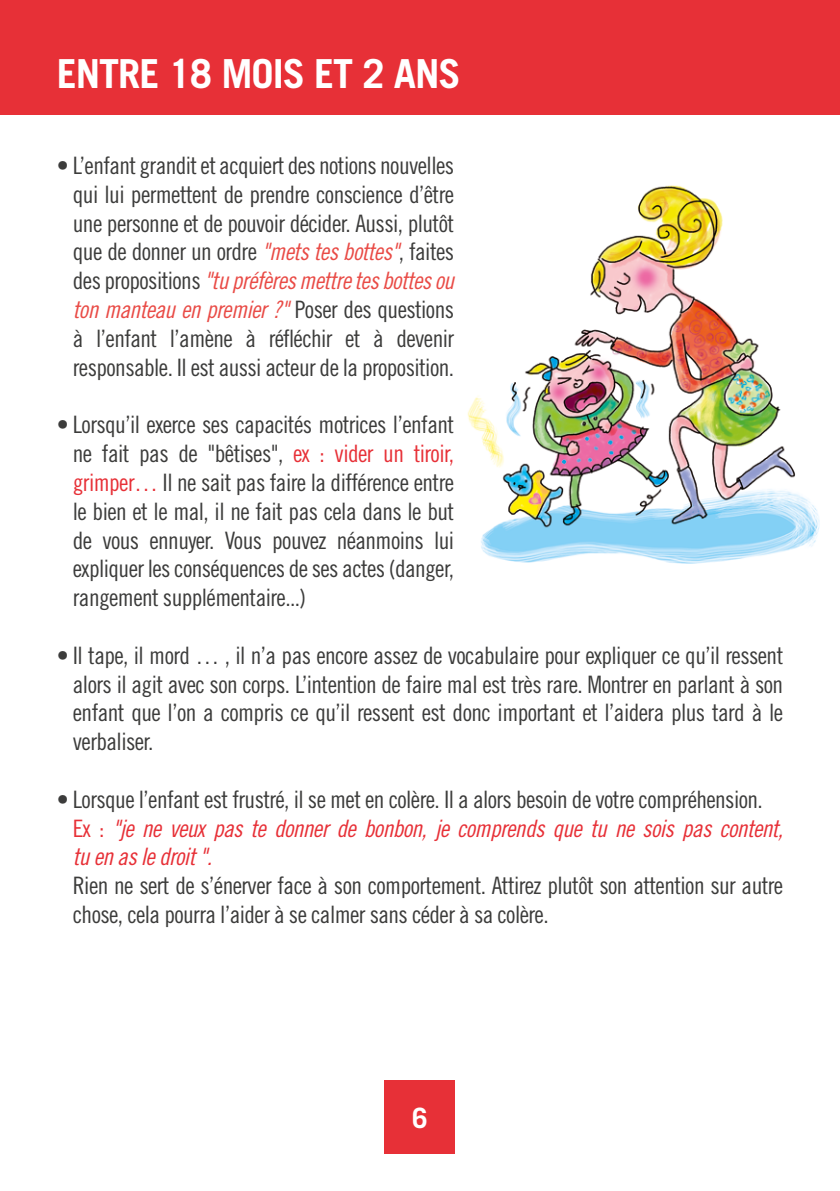
<style>
.page{position:relative;width:840px;height:1191px;background:#fff}
.page>*{position:absolute;margin:0;border:0;box-sizing:border-box;transform-origin:0 0}
.t1{font:700 40px "Trade Gothic";letter-spacing:-.025em;color:#fff}
.t2{font:700 28px "Trade Gothic";color:#fff}
.t3{font:24px/28.8px "Trade Gothic Cond Eighteen";letter-spacing:-.025em;color:#3c3c3b;text-align:justify}
.t4{font:24px/28.8px "Trade Gothic Cond Eighteen Obl";letter-spacing:-.025em;color:#e94b46}
.t5{font:24px/28.8px "Trade Gothic Cond Eighteen Obl";letter-spacing:-.025em;color:#e73037}
.s1{font-family:"Trade Gothic Bold Cond Twenty"}
.s2{font-family:"Trade Gothic Cond Eighteen Obl";color:#e94b46}
.s3{font-family:"Trade Gothic Cond Eighteen";color:#3c3c3b}
.s4{color:#e73037}
.s5{font-family:"Trade Gothic Cond Eighteen"}
</style>
<div class="page">
<hr style="left:839px;top:0;width:1px;height:115px;background:#ba348b">
<img style="left:467px;top:185px;width:353px;height:379px">
<div style="left:0;top:0;width:839px;height:115px;background:#e73037"></div>
<div style="left:385px;top:1080px;width:69px;height:74px;background:#e73037"></div>
<h1 class="t1" style="left:57px;top:49px;width:405px">ENTRE 18 MOIS ET 2 ANS</h1>
<p class="t3" style="left:73px;top:151px;width:382px;text-indent:-16px"><span class="s1">•</span> L’enfant grandit et acquiert des notions nouvelles qui lui permettent de prendre conscience d’être une personne et de pouvoir décider. Aussi, plutôt que de donner un ordre <span class="s2">"mets tes bottes"</span>, faites</p>
<p class="t4" style="left:73px;top:266px;width:382px"><span class="s3">des propositions</span> "tu préfères mettre tes bottes ou ton manteau en premier ?" <span class="s3">Poser des questions</span></p>
<p class="t3" style="left:73px;top:324px;width:382px">à l’enfant l’amène à réfléchir et à devenir responsable. Il est aussi acteur de la proposition.</p>
<p class="t3" style="left:73px;top:410px;width:382px;text-indent:-16px"><span class="s1">•</span> Lorsqu’il exerce ses capacités motrices l’enfant ne fait pas de "bêtises", <span class="s4">ex : vider un tiroir, grimper…</span> Il ne sait pas faire la différence entre le bien et le mal, il ne fait pas cela dans le but de vous ennuyer. Vous pouvez néanmoins lui expliquer les conséquences de ses actes (danger, rangement supplémentaire...)</p>
<p class="t3" style="left:73px;top:640px;width:711px;text-indent:-16px"><span class="s1">•</span> Il tape, il mord … , il n’a pas encore assez de vocabulaire pour expliquer ce qu’il ressent alors il agit avec son corps. L’intention de faire mal est très rare. Montrer en parlant à son enfant que l’on a compris ce qu’il ressent est donc important et l’aidera plus tard à le verbaliser.</p>
<p class="t3" style="left:57px;top:784px;width:707px"><span class="s1">•</span> Lorsque l’enfant est frustré, il se met en colère. Il a alors besoin de votre compréhension.</p>
<p class="t5" style="left:73px;top:813px;width:711px"><span class="s5">Ex :</span> "je ne veux pas te donner de bonbon, je comprends que tu ne sois pas content, tu en as le droit ".</p>
<p class="t3" style="left:73px;top:871px;width:711px">Rien ne sert de s’énerver face à son comportement. Attirez plutôt son attention sur autre chose, cela pourra l’aider à se calmer sans céder à sa colère.</p>
<p class="t2" style="left:412px;top:1100px;width:17px">6</p>
</div>
